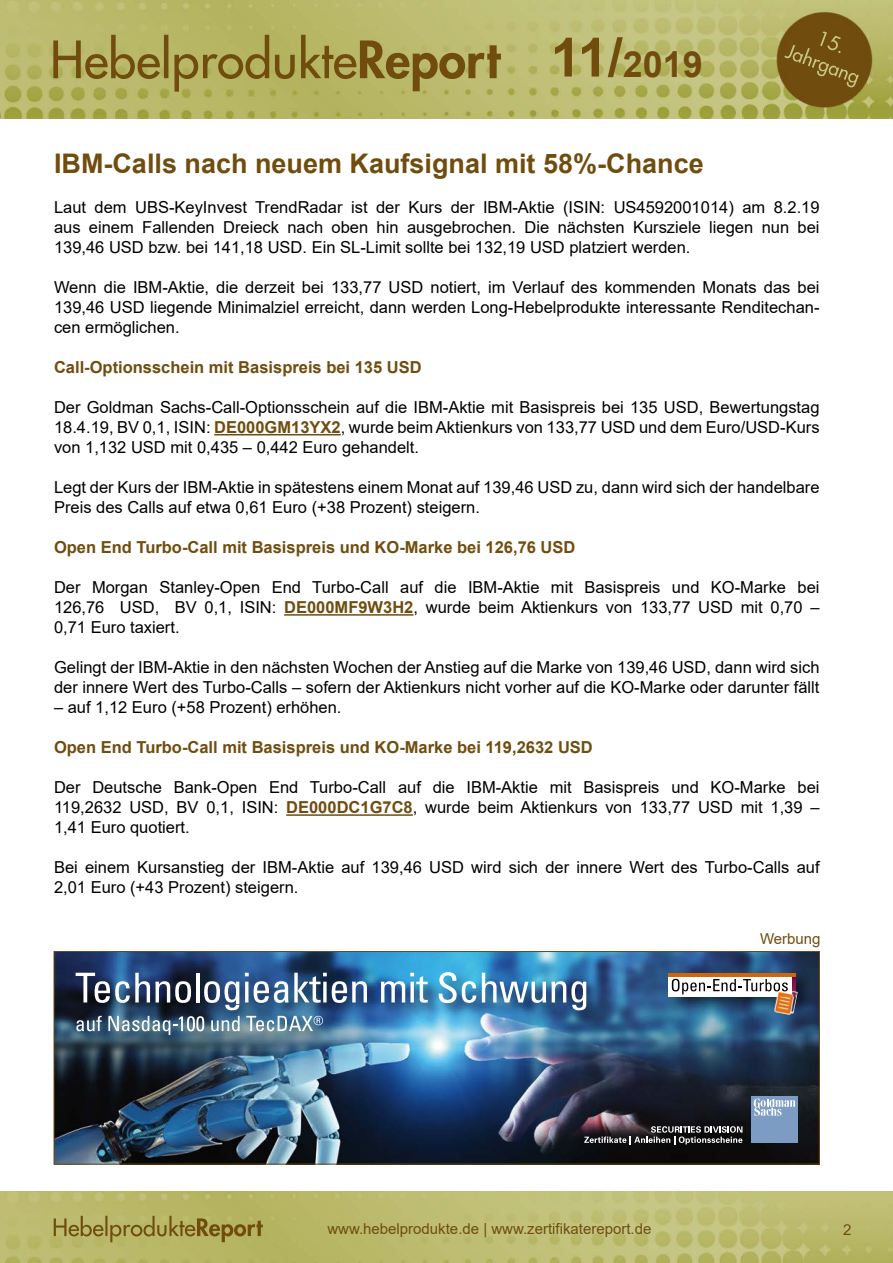
<style>
.page{position:relative;width:893px;height:1263px;background:#fff}
.page>*{position:absolute;margin:0;border:0;box-sizing:border-box;transform-origin:0 0}
.t1{font:700 36px "Arial";color:#704d0f}
.t2{font:700 27px "Arial";color:#704d0f}
.t3{font:16.5px/20px "Arial";color:#000;text-align:justify}
.t4{font:700 16.5px "Arial";color:#704d0f}
.t5{font:15px "Arial";color:#704d0f}
.s1{font-size:54px}
.s2{font-weight:700;color:#704d0f}
</style>
<div class="page">
<img style="left:0;top:1192px;width:893px;height:71px">
<img style="left:0;top:0;width:893px;height:119px">
<hr style="left:214px;top:434px;width:127px;height:1px;background:#704d0f">
<hr style="left:284px;top:614px;width:129px;height:2px;background:#704d0f">
<hr style="left:286px;top:814px;width:127px;height:2px;background:#704d0f">
<img style="left:56px;top:953px;width:762px;height:209px">
<img style="left:66px;top:953px;width:560px;height:97px">
<svg style="left:76px;top:973px;width:115px;height:30px"></svg>
<hr style="left:196px;top:973px;width:3px;height:29px;background:#fff">
<svg style="left:204px;top:981px;width:35px;height:24px"></svg>
<svg style="left:245px;top:973px;width:122px;height:30px"></svg>
<svg style="left:381px;top:973px;width:47px;height:30px"></svg>
<svg style="left:439px;top:972px;width:37px;height:31px"></svg>
<svg style="left:482px;top:973px;width:104px;height:37px"></svg>
<img style="left:68px;top:1005px;width:360px;height:52px">
<img style="left:225px;top:1005px;width:14px;height:5px">
<svg style="left:76px;top:1016px;width:26px;height:15px"></svg>
<svg style="left:108px;top:1016px;width:96px;height:19px"></svg>
<svg style="left:211px;top:1016px;width:29px;height:15px"></svg>
<svg style="left:246px;top:1016px;width:77px;height:15px"></svg>
<div style="left:751px;top:1096px;width:47px;height:47px;background:#7d9cc4"></div>
<svg style="left:754px;top:1099px;width:41px;height:17px"></svg>
<svg style="left:584px;top:1126px;width:158px;height:19px"></svg>
<img style="left:661px;top:965px;width:157px;height:54px">
<img style="left:792px;top:976px;width:4px;height:3px">
<div style="left:668px;top:976px;width:124px;height:21px;background:#fff"></div>
<hr style="left:668px;top:973px;width:128px;height:3px;background:#d36602">
<img style="left:773px;top:992px;width:25px;height:24px">
<svg style="left:672px;top:979px;width:124px;height:18px"></svg>
<div style="left:54px;top:951px;width:766px;height:213px;border:1px solid #704d0f"></div>
<h1 class="t1" style="left:551px;top:39px;width:154px"><span class="s1">11/</span>2019</h1>
<h2 class="t2" style="left:54px;top:144px;width:651px">IBM-Calls nach neuem Kaufsignal mit 58%-Chance</h2>
<p class="t3" style="left:54px;top:197px;width:767px">Laut dem UBS-KeyInvest TrendRadar ist der Kurs der IBM-Aktie (ISIN: US4592001014) am 8.2.19 aus einem Fallenden Dreieck nach oben hin ausgebrochen. Die nächsten Kursziele liegen nun bei 139,46 USD bzw. bei 141,18 USD. Ein SL-Limit sollte bei 132,19 USD platziert werden.</p>
<p class="t3" style="left:54px;top:277px;width:767px">Wenn die IBM-Aktie, die derzeit bei 133,77 USD notiert, im Verlauf des kommenden Monats das bei 139,46 USD liegende Minimalziel erreicht, dann werden Long-Hebelprodukte interessante Renditechan&shy;cen ermöglichen.</p>
<p class="t4" style="left:54px;top:355px;width:369px">Call-Optionsschein mit Basispreis bei 135 USD</p>
<p class="t3" style="left:54px;top:397px;width:767px">Der Goldman Sachs-Call-Optionsschein auf die IBM-Aktie mit Basispreis bei 135 USD, Bewertungstag 18.4.19, BV 0,1, ISIN: <span class="s2">DE000GM13YX2</span>, wurde beim Aktienkurs von 133,77 USD und dem Euro/USD-Kurs von 1,132 USD mit 0,435 – 0,442 Euro gehandelt.</p>
<p class="t3" style="left:54px;top:477px;width:767px">Legt der Kurs der IBM-Aktie in spätestens einem Monat auf 139,46 USD zu, dann wird sich der handelbare<br>Preis des Calls auf etwa 0,61 Euro (+38 Prozent) steigern.</p>
<p class="t4" style="left:54px;top:536px;width:523px">Open End Turbo-Call mit Basispreis und KO-Marke bei 126,76 USD</p>
<p class="t3" style="left:54px;top:577px;width:767px">Der Morgan Stanley-Open End Turbo-Call auf die IBM-Aktie mit Basispreis und KO-Marke bei 126,76 USD, BV 0,1, ISIN: <span class="s2">DE000MF9W3H2</span>, wurde beim Aktienkurs von 133,77 USD mit 0,70 – 0,71 Euro taxiert.</p>
<p class="t3" style="left:54px;top:657px;width:767px">Gelingt der IBM-Aktie in den nächsten Wochen der Anstieg auf die Marke von 139,46 USD, dann wird sich der innere Wert des Turbo-Calls – sofern der Aktienkurs nicht vorher auf die KO-Marke oder darunter fällt</p>
<p class="t3" style="left:54px;top:697px;width:289px">– auf 1,12 Euro (+58 Prozent) erhöhen.</p>
<p class="t4" style="left:54px;top:736px;width:540px">Open End Turbo-Call mit Basispreis und KO-Marke bei 119,2632 USD</p>
<p class="t3" style="left:54px;top:777px;width:767px">Der Deutsche Bank-Open End Turbo-Call auf die IBM-Aktie mit Basispreis und KO-Marke bei 119,2632 USD, BV 0,1, ISIN: <span class="s2">DE000DC1G7C8</span>, wurde beim Aktienkurs von 133,77 USD mit 1,39 – 1,41 Euro quotiert.</p>
<p class="t3" style="left:54px;top:857px;width:767px">Bei einem Kursanstieg der IBM-Aktie auf 139,46 USD wird sich der innere Wert des Turbo-Calls auf<br>2,01 Euro (+43 Prozent) steigern.</p>
<p class="t5" style="left:760px;top:929px;width:62px">Werbung</p>
<p class="t5" style="left:327px;top:1218px;width:326px">www.hebelprodukte.de | www.zertifikatereport.de</p>
<p class="t5" style="left:843px;top:1219px;width:10px">2</p>
</div>
